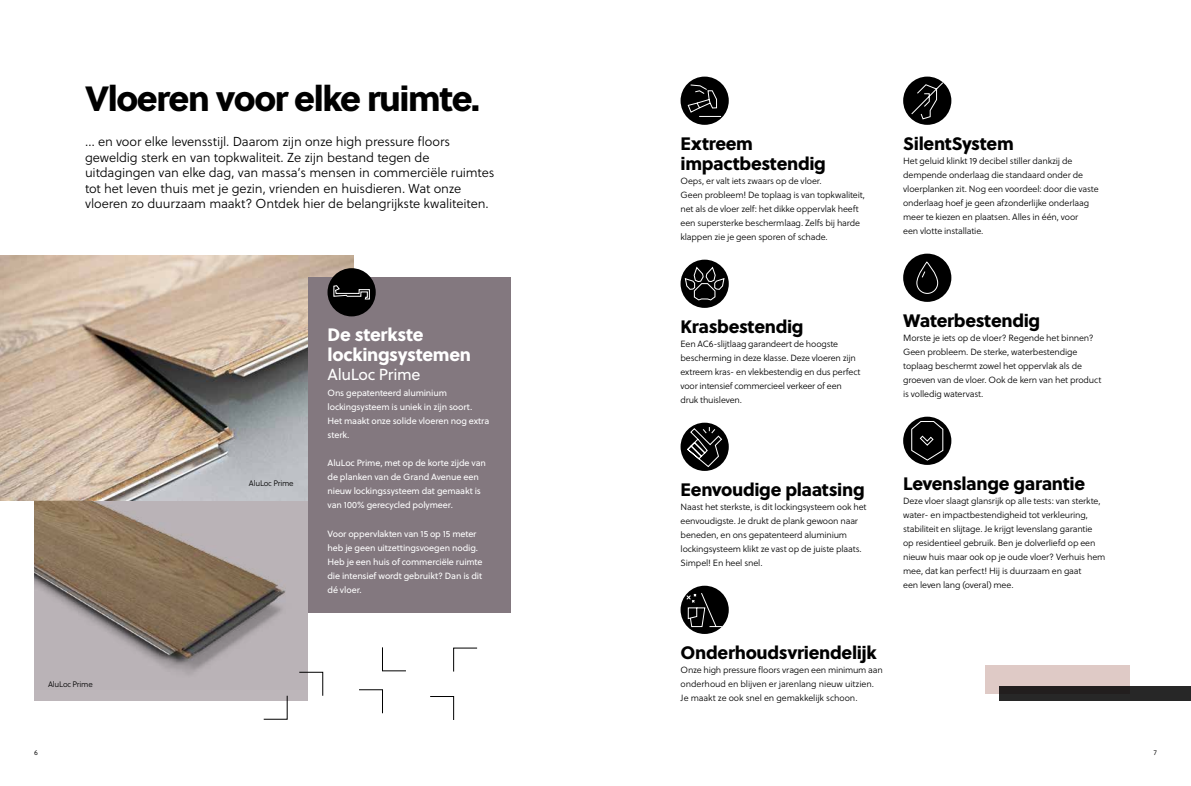
<style>
.page{position:relative;width:1191px;height:786px;background:#fff}
.page>*{position:absolute;margin:0;border:0;box-sizing:border-box;transform-origin:0 0}
.t1{font:35px "Soleil Xb";letter-spacing:-.04em;color:#000}
.t2{font:18px/20px "Soleil Xb";letter-spacing:-.015em;color:#000}
.t3{font:18px/20px "Soleil Xb";letter-spacing:-.015em;color:#fff}
.t4{font:16px "Soleil";letter-spacing:-.02em;color:#fff}
.t5{font:13px/15.6px "Soleil Lt";letter-spacing:-.015em;color:#000}
.t6{font:9px/14px "Soleil Lt";letter-spacing:-.015em;color:#000}
.t7{font:9px/14px "Soleil";letter-spacing:-.015em;color:#fff}
.t8{font:8px "Soleil Lt";letter-spacing:-.03em;color:#000}
</style>
<div class="page">
<div style="left:985px;top:665px;width:145px;height:28px;background:#dfcac6"></div>
<div style="left:999px;top:686px;width:192px;height:14px;background:#272727"></div>
<div style="left:34px;top:500px;width:274px;height:200px;background:#bdb6ba"></div>
<img style="left:149px;top:500px;width:159px;height:175px">
<img style="left:0;top:255px;width:353px;height:245px">
<img style="left:34px;top:500px;width:251px;height:157px">
<svg style="left:263px;top:646px;width:215px;height:74px"></svg>
<div style="left:308px;top:277px;width:202px;height:335px;background:#83787f"></div>
<div style="left:327px;top:268px;width:49px;height:48px;background:#000;border-radius:50%"></div>
<svg style="left:333px;top:285px;width:37px;height:15px"></svg>
<div style="left:680px;top:77px;width:49px;height:48px;background:#000;border-radius:50%"></div>
<svg style="left:687px;top:84px;width:35px;height:33px"></svg>
<svg style="left:680px;top:259px;width:49px;height:49px"></svg>
<svg style="left:684px;top:261px;width:41px;height:40px;background:#313131"></svg>
<svg style="left:680px;top:422px;width:49px;height:48px"></svg>
<svg style="left:686px;top:426px;width:37px;height:41px;background:#2e2e2e"></svg>
<svg style="left:680px;top:585px;width:49px;height:48px"></svg>
<svg style="left:685px;top:591px;width:38px;height:36px"></svg>
<div style="left:903px;top:77px;width:48px;height:48px;background:#000;border-radius:50%"></div>
<svg style="left:910px;top:81px;width:34px;height:39px"></svg>
<div style="left:903px;top:253px;width:48px;height:49px;background:#000;border-radius:50%"></div>
<svg style="left:916px;top:262px;width:22px;height:32px"></svg>
<div style="left:903px;top:416px;width:48px;height:48px;background:#000;border-radius:50%"></div>
<svg style="left:910px;top:420px;width:33px;height:41px"></svg>
<h1 class="t1" style="left:85px;top:71px;width:396px">Vloeren voor elke ruimte.</h1>
<p class="t5" style="left:85px;top:133px;width:411px">… en voor elke levensstijl. Daarom zijn onze high pressure floors geweldig sterk en van topkwaliteit. Ze zijn bestand tegen de uitdagingen van elke dag, van massa’s mensen in commerciële ruimtes tot het leven thuis met je gezin, vrienden en huisdieren. Wat onze vloeren zo duurzaam maakt? Ontdek hier de belangrijkste kwaliteiten.</p>
<p class="t8" style="left:48px;top:678px;width:46px">AluLoc Prime</p>
<p class="t8" style="left:249px;top:478px;width:46px">AluLoc Prime</p>
<h2 class="t3" style="left:327px;top:324px;width:145px">De sterkste lockingsystemen</h2>
<h3 class="t4" style="left:327px;top:362px;width:94px">AluLoc Prime</h3>
<p class="t7" style="left:327px;top:386px;width:163px">Ons gepatenteerd aluminium lockingsysteem is uniek in zijn soort.<br>Het maakt onze solide vloeren nog extra sterk.</p>
<p class="t7" style="left:327px;top:456px;width:160px">AluLoc Prime, met op de korte zijde van de planken van de Grand Avenue een nieuw lockingssysteem dat gemaakt is van 100% gerecycled polymeer.</p>
<p class="t7" style="left:327px;top:526px;width:156px">Voor oppervlakten van 15 op 15 meter heb je geen uitzettingsvoegen nodig.<br>Heb je een huis of commerciële ruimte die intensief wordt gebruikt? Dan is dit dé vloer.</p>
<h2 class="t2" style="left:680px;top:132px;width:147px">Extreem impactbestendig</h2>
<p class="t6" style="left:680px;top:173px;width:186px">Oeps, er valt iets zwaars op de vloer.<br>Geen probleem! De toplaag is van topkwaliteit, net als de vloer zelf: het dikke oppervlak heeft een supersterke beschermlaag. Zelfs bij harde klappen zie je geen sporen of schade.</p>
<h2 class="t2" style="left:680px;top:315px;width:125px">Krasbestendig</h2>
<p class="t6" style="left:680px;top:336px;width:182px">Een AC6-slijtlaag garandeert de hoogste bescherming in deze klasse. Deze vloeren zijn extreem kras- en vlekbestendig en dus perfect voor intensief commercieel verkeer of een druk thuisleven.</p>
<h2 class="t2" style="left:903px;top:132px;width:112px">SilentSystem</h2>
<p class="t6" style="left:903px;top:153px;width:197px">Het geluid klinkt 19 decibel stiller dankzij de dempende onderlaag die standaard onder de vloerplanken zit. Nog een voordeel: door die vaste onderlaag hoef je geen afzonderlijke onderlaag meer te kiezen en plaatsen. Alles in één, voor<br>een vlotte installatie.</p>
<h2 class="t2" style="left:903px;top:309px;width:139px">Waterbestendig</h2>
<p class="t6" style="left:903px;top:330px;width:200px">Morste je iets op de vloer? Regende het binnen?<br>Geen probleem. De sterke, waterbestendige toplaag beschermt zowel het oppervlak als de groeven van de vloer. Ook de kern van het product is volledig watervast.</p>
<h2 class="t2" style="left:680px;top:478px;width:186px">Eenvoudige plaatsing</h2>
<p class="t6" style="left:680px;top:499px;width:188px">Naast het sterkste, is dit lockingsysteem ook het eenvoudigste. Je drukt de plank gewoon naar beneden, en ons gepatenteerd aluminium lockingsysteem klikt ze vast op de juiste plaats.<br>Simpel! En heel snel.</p>
<h2 class="t2" style="left:903px;top:472px;width:183px">Levenslange garantie</h2>
<p class="t6" style="left:903px;top:493px;width:204px">Deze vloer slaagt glansrijk op alle tests: van sterkte, water- en impactbestendigheid tot verkleuring, stabiliteit en slijtage. Je krijgt levenslang garantie op residentieel gebruik. Ben je dolverliefd op een nieuw huis maar ook op je oude vloer? Verhuis hem mee, dat kan perfect! Hij is duurzaam en gaat<br>een leven lang (overal) mee.</p>
<h2 class="t2" style="left:680px;top:641px;width:198px">Onderhoudsvriendelijk</h2>
<p class="t6" style="left:680px;top:662px;width:204px">Onze high pressure floors vragen een minimum aan onderhoud en blijven er jarenlang nieuw uitzien.<br>Je maakt ze ook snel en gemakkelijk schoon.</p>
<p class="t8" style="left:34px;top:746px;width:5px">6</p>
<p class="t8" style="left:1153px;top:746px;width:5px">7</p>
</div>
